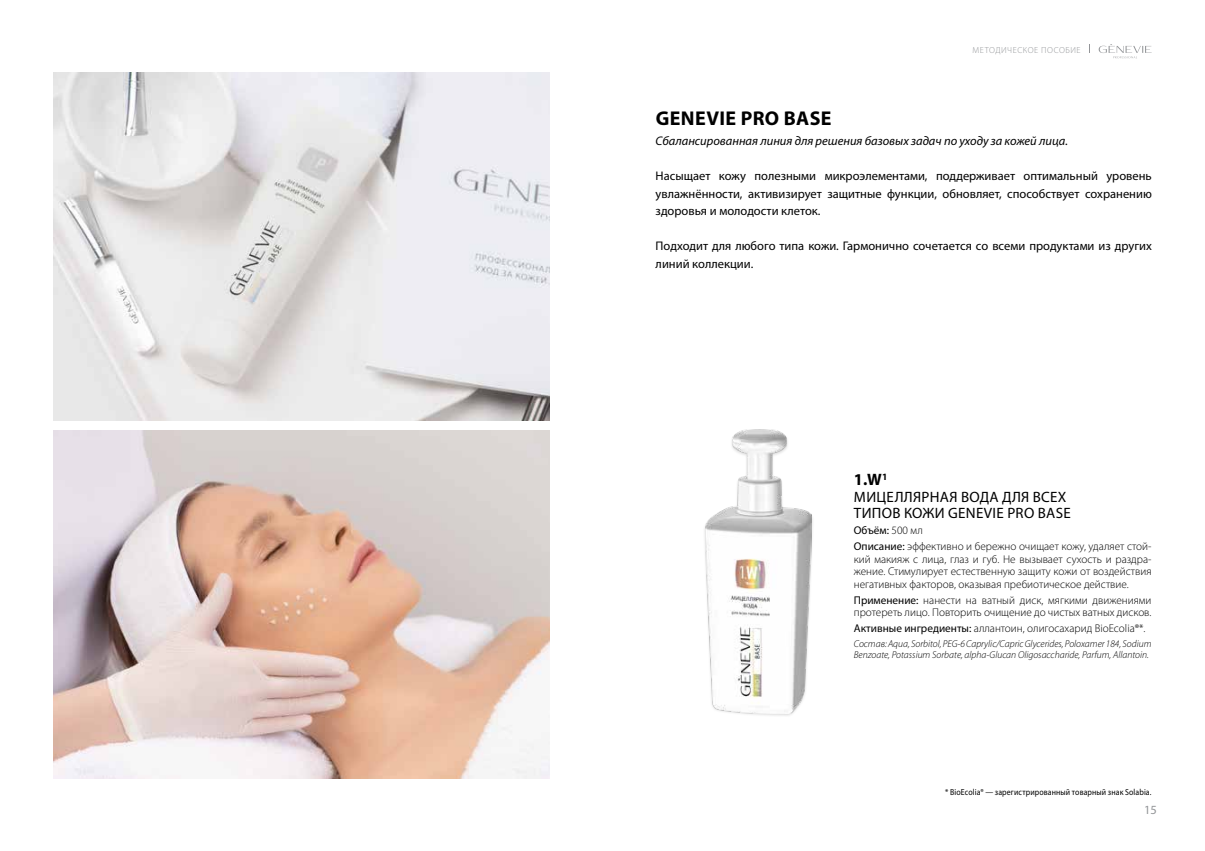
<style>
.page{position:relative;width:1205px;height:851px;background:#fff}
.page>*{position:absolute;margin:0;border:0;box-sizing:border-box;transform-origin:0 0}
.t1{font:700 20px "Myriad Pro";letter-spacing:.02em;color:#000}
.t2{font:700 16.5px "Myriad Pro";color:#000}
.t3{font:15px/16.2px "Myriad Pro";letter-spacing:.02em;color:#000}
.t4{font:12.5px/17.5px "Myriad Pro";color:#000;text-align:justify}
.t5{font:italic 12.5px "Myriad Pro";color:#000}
.t6{font:12.5px "Myriad Pro";color:#939598}
.t7{font:300 11.25px/12.5px "Myriad Pro";color:#000}
.t8{font:italic 300 10px/11.2px "Myriad Pro";color:#000}
.t9{font:8.75px "Myriad Pro";letter-spacing:.015em;color:#000;scale:.9 1}
.t10{font:300 8.75px "Myriad Pro";letter-spacing:.06em;color:#939598}
.s1{font-weight:400}
</style>
<div class="page">
<svg style="left:1098px;top:44px;width:53px;height:14px"></svg>
<div style="left:703px;top:428px;width:112px;height:289px;background:#000;opacity:.15"></div>
<img style="left:705px;top:430px;width:107px;height:283px">
<img style="left:53px;top:73px;width:496px;height:347px">
<img style="left:53px;top:431px;width:496px;height:347px">
<p class="t10" style="left:972px;top:44px;width:110px">МЕТОДИЧЕСКОЕ ПОСОБИЕ</p>
<h1 class="t1" style="left:656px;top:105px;width:177px">GENEVIE PRO BASE</h1>
<p class="t5" style="left:656px;top:133px;width:414px">Сбалансированная линия для решения базовых задач по уходу за кожей лица.</p>
<p class="t4" style="left:656px;top:167px;width:498px">Насыщает кожу полезными микроэлементами, поддерживает оптимальный уровень увлажнённости, активизирует защитные функции, обновляет, способствует сохранению здоровья и молодости клеток.</p>
<p class="t4" style="left:656px;top:237px;width:498px">Подходит для любого типа кожи. Гармонично сочетается со всеми продуктами из других линий коллекции.</p>
<h2 class="t2" style="left:854px;top:469px;width:35px">1.W<sup>1</sup></h2>
<h3 class="t3" style="left:854px;top:488px;width:218px">МИЦЕЛЛЯРНАЯ ВОДА ДЛЯ ВСЕХ<br>ТИПОВ КОЖИ GENEVIE PRO BASE</h3>
<p class="t7" style="left:854px;top:522px;width:299px;line-height:16px"><span class="s1">Объём:</span> 500 мл<br><span class="s1">Описание:</span> эффективно и бережно очищает кожу, удаляет стой-</p>
<p class="t7" style="left:854px;top:552px;width:299px;text-align:justify">кий макияж с лица, глаз и губ. Не вызывает сухость и раздра&shy;жение. Стимулирует естественную защиту кожи от воздействия негативных факторов, оказывая пребиотическое действие.</p>
<p class="t7" style="left:854px;top:593px;width:299px"><span class="s1">Применение:</span> нанести на ватный диск, мягкими движениями протереть лицо. Повторить очищение до чистых ватных дисков.</p>
<p class="t7" style="left:854px;top:622px;width:293px"><span class="s1">Активные ингредиенты:</span> аллантоин, олигосахарид BioEcolia®*.</p>
<p class="t8" style="left:854px;top:638px;width:299px">Состав: Aqua, Sorbitol, PEG-6 Caprylic/Capric Glycerides, Poloxamer 184, Sodium<br>Benzoate, Potassium Sorbate, alpha-Glucan Oligosaccharide, Parfum, Allantoin.</p>
<p class="t9" style="left:945px;top:787px;width:231px">* BioEcolia® — зарегистрированный товарный знак Solabia.</p>
<p class="t6" style="left:1144px;top:802px;width:14px">15</p>
</div>
